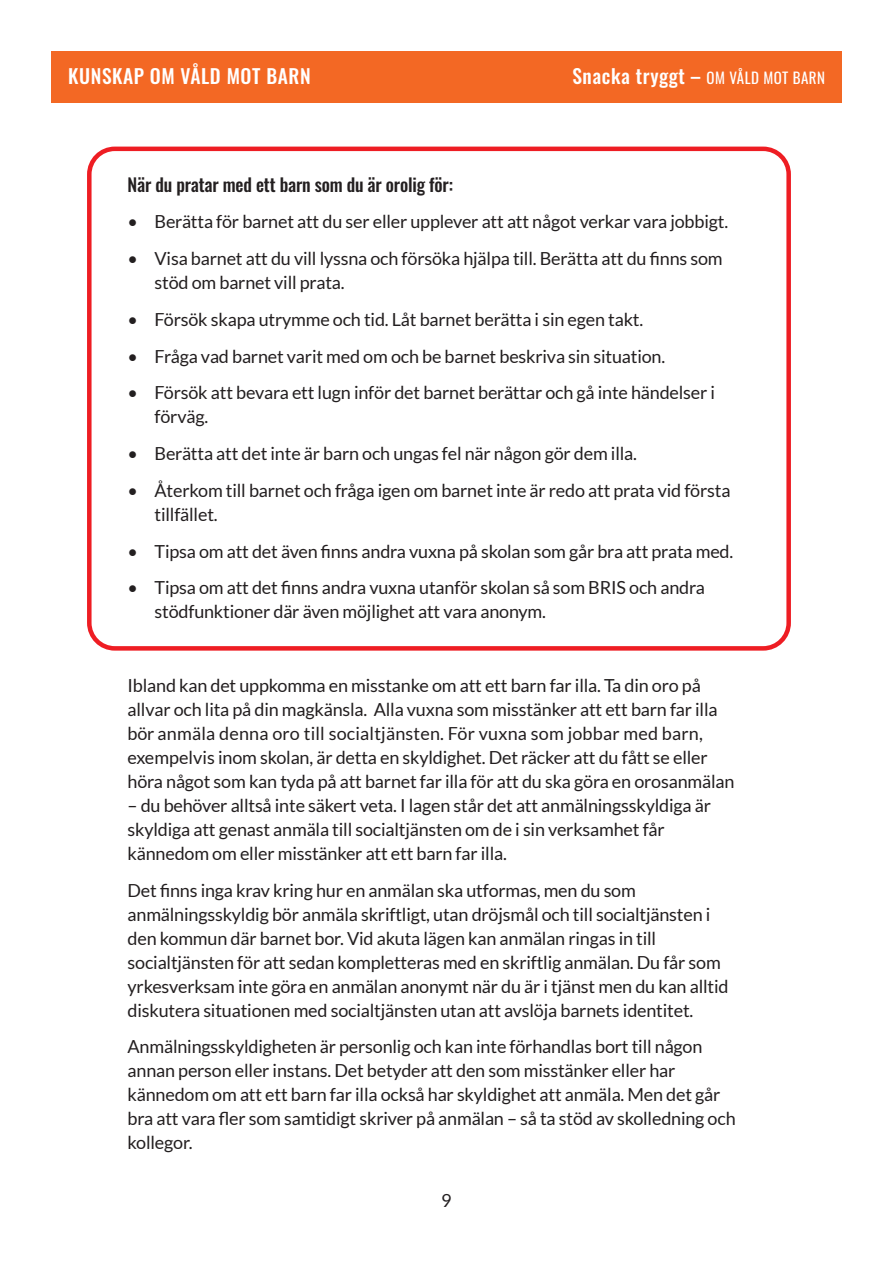
<style>
.page{position:relative;width:893px;height:1263px;background:#fff}
.page>*{position:absolute;margin:0;border:0;box-sizing:border-box;transform-origin:0 0}
.t1{font:500 19.5px "Oswald";letter-spacing:.03em;color:#fff}
.t2{font:18px/24px "Lato";letter-spacing:-.01em;color:#231f20}
.t3{font:500 18px "Oswald";letter-spacing:-.01em;color:#231f20}
.s1{font-weight:400;font-size:15px}
</style>
<div class="page">
<div style="left:51px;top:51px;width:791px;height:51px;background:#f36824"></div>
<div style="left:87px;top:147px;width:704px;height:504px;border:4px solid #ee1d23;border-radius:26px"></div>
<p class="t1" style="left:68px;top:59px;width:244px">KUNSKAP OM VÅLD MOT BARN</p>
<p class="t1" style="left:573px;top:59px;width:254px">Snacka tryggt – <span class="s1">OM VÅLD MOT BARN</span></p>
<p class="t3" style="left:128px;top:168px;width:327px">När du pratar med ett barn som du är orolig för:</p>
<p class="t2" style="left:128px;top:210px;width:602px">• Berätta för barnet att du ser eller upplever att att något verkar vara jobbigt.</p>
<p class="t2" style="left:155px;top:246px;width:570px;text-indent:-27px">• Visa barnet att du vill lyssna och försöka hjälpa till. Berätta att du finns som stöd om barnet vill prata.</p>
<p class="t2" style="left:128px;top:307px;width:517px">• Försök skapa utrymme och tid. Låt barnet berätta i sin egen takt.</p>
<p class="t2" style="left:128px;top:344px;width:539px">• Fråga vad barnet varit med om och be barnet beskriva sin situation.</p>
<p class="t2" style="left:155px;top:381px;width:562px;text-indent:-27px">• Försök att bevara ett lugn inför det barnet berättar och gå inte händelser i förväg.</p>
<p class="t2" style="left:128px;top:441px;width:511px">• Berätta att det inte är barn och ungas fel när någon gör dem illa.</p>
<p class="t2" style="left:155px;top:478px;width:577px;text-indent:-27px">• Återkom till barnet och fråga igen om barnet inte är redo att prata vid första tillfället.</p>
<p class="t2" style="left:128px;top:539px;width:607px">• Tipsa om att det även finns andra vuxna på skolan som går bra att prata med.</p>
<p class="t2" style="left:155px;top:576px;width:552px;text-indent:-27px">• Tipsa om att det finns andra vuxna utanför skolan så som BRIS och andra stödfunktioner där även möjlighet att vara anonym.</p>
<p class="t2" style="left:128px;top:673px;width:608px">Ibland kan det uppkomma en misstanke om att ett barn far illa. Ta din oro på allvar och lita på din magkänsla. Alla vuxna som misstänker att ett barn far illa bör anmäla denna oro till socialtjänsten. För vuxna som jobbar med barn, exempelvis inom skolan, är detta en skyldighet. Det räcker att du fått se eller höra något som kan tyda på att barnet far illa för att du ska göra en orosanmälan</p>
<p class="t2" style="left:128px;top:793px;width:585px">– du behöver alltså inte säkert veta. I lagen står det att anmälningsskyldiga är skyldiga att genast anmäla till socialtjänsten om de i sin verksamhet får kännedom om eller misstänker att ett barn far illa.</p>
<p class="t2" style="left:128px;top:878px;width:602px">Det finns inga krav kring hur en anmälan ska utformas, men du som anmälningsskyldig bör anmäla skriftligt, utan dröjsmål och till socialtjänsten i den kommun där barnet bor. Vid akuta lägen kan anmälan ringas in till socialtjänsten för att sedan kompletteras med en skriftlig anmälan. Du får som yrkesverksam inte göra en anmälan anonymt när du är i tjänst men du kan alltid diskutera situationen med socialtjänsten utan att avslöja barnets identitet.</p>
<p class="t2" style="left:128px;top:1035px;width:610px">Anmälningsskyldigheten är personlig och kan inte förhandlas bort till någon annan person eller instans. Det betyder att den som misstänker eller har kännedom om att ett barn far illa också har skyldighet att anmäla. Men det går bra att vara fler som samtidigt skriver på anmälan – så ta stöd av skolledning och kollegor.</p>
<p class="t2" style="left:441px;top:1189px;width:12px">9</p>
</div>
